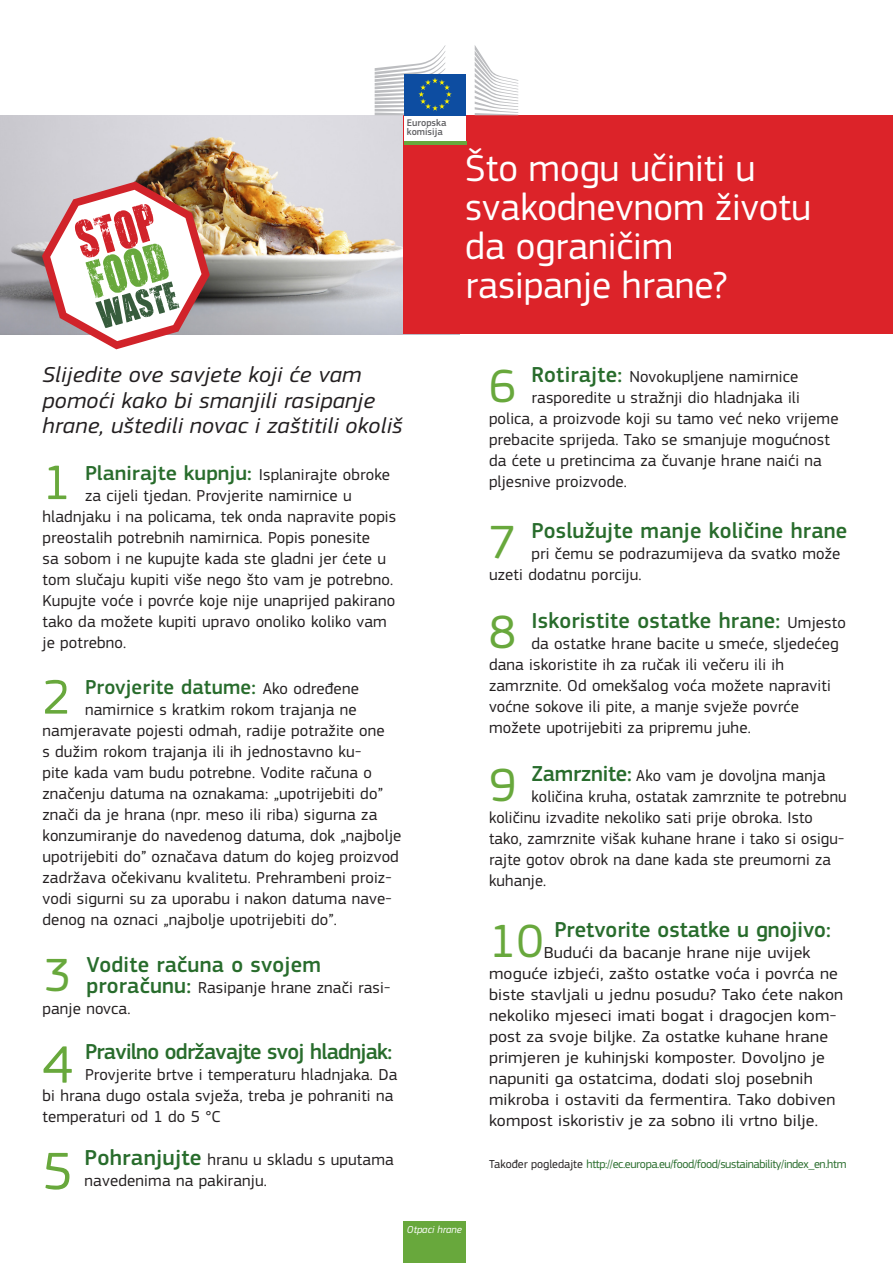
<style>
.page{position:relative;width:893px;height:1263px;background:#fff}
.page>*{position:absolute;margin:0;border:0;box-sizing:border-box;transform-origin:0 0}
.t1{font:54.75px "EC Square Sans Pro";color:#68a83c}
.t2{font:50.4px "EC Square Sans Pro";color:#68a83c}
.t3{font:39px/39px "EC Square Sans Pro";color:#fff}
.t4{font:500 22.5px "EC Square Sans Pro";letter-spacing:.01em;color:#286c2c}
.t5{font:italic 22.5px/25.5px "EC Square Sans Pro";letter-spacing:.01em;color:#231f20;scale:1.06 1}
.t6{font:500 22.5px "EC Square Sans Pro";letter-spacing:-.03em;color:#286c2c}
.t7{font:500 21px "EC Square Sans Pro";letter-spacing:.01em;color:#286c2c}
.t8{font:16.5px/21px "EC Square Sans Pro";letter-spacing:.01em;color:#231f20}
.t9{font:16.5px/21px "EC Square Sans Pro";letter-spacing:.01em;color:#231f20;scale:1.08 1}
.t10{font:12px "EC Square Sans Pro";letter-spacing:-.03em;color:#286c2c}
.t11{font:italic 10.5px "EC Square Sans Pro";color:#fff}
.t12{font:500 10.05px/9px "EC Square Sans Pro";color:#636366}
.s1{font-weight:500;font-size:21px;color:#286c2c}
.s2{font-weight:400;font-size:16.5px;color:#231f20}
.s3{font-weight:400;font-size:48.45px;color:#68a83c}
.s4{font-weight:500;font-size:22.5px;color:#286c2c}
.s5{font-size:48.45px;color:#68a83c}
.s6{color:#231f20}
</style>
<div class="page">
<img style="left:0;top:115px;width:404px;height:219px">
<div style="left:404px;top:115px;width:489px;height:219px;background:#dc2329"></div>
<div style="left:404px;top:114px;width:62px;height:28px;background:#fff"></div>
<div style="left:404px;top:74px;width:62px;height:41px;background:#0d4da1"></div>
<svg style="left:375px;top:45px;width:77px;height:70px"></svg>
<svg style="left:475px;top:45px;width:43px;height:70px"></svg>
<hr style="left:404px;top:141px;width:62px;height:3px;background:#68a83c">
<div style="left:403px;top:1221px;width:62px;height:42px;background:#68a83c"></div>
<svg style="left:42px;top:182px;width:168px;height:167px"></svg>
<p class="t12" style="left:407px;top:118px;width:41px">Europska komisija</p>
<p class="t3" style="left:465px;top:149px;width:347px">Što mogu učiniti u svakodnevnom životu da ograničim rasipanje hrane?</p>
<p class="t5" style="left:43px;top:362px;width:341px">Slijedite ove savjete koji će vam pomoći kako bi smanjili rasipanje hrane, uštedili novac i zaštitili okoliš</p>
<p class="t2" style="left:43px;top:453px;width:30px">1</p>
<p class="t8" style="left:85px;top:464px;width:307px"><span class="s1">Planirajte kupnju:</span> Isplanirajte obroke</p>
<p class="t8" style="left:85px;top:485px;width:268px">za cijeli tjedan. Provjerite namirnice u</p>
<p class="t8" style="left:43px;top:506px;width:355px">hladnjaku i na policama, tek onda napravite popis</p>
<p class="t8" style="left:43px;top:527px;width:329px">preostalih potrebnih namirnica. Popis ponesite</p>
<p class="t8" style="left:43px;top:548px;width:345px">sa sobom i ne kupujte kada ste gladni jer ćete u</p>
<p class="t8" style="left:43px;top:569px;width:352px">tom slučaju kupiti više nego što vam je potrebno.</p>
<p class="t8" style="left:43px;top:590px;width:354px">Kupujte voće i povrće koje nije unaprijed pakirano</p>
<p class="t8" style="left:43px;top:611px;width:346px">tako da možete kupiti upravo onoliko koliko vam</p>
<p class="t8" style="left:43px;top:632px;width:85px">je potrebno.</p>
<p class="t2" style="left:43px;top:668px;width:30px">2</p>
<p class="t7" style="left:85px;top:675px;width:275px">Provjerite datume: <span class="s2">Ako određene</span></p>
<p class="t8" style="left:43px;top:699px;width:361px;text-indent:43px">namirnice s kratkim rokom trajanja ne namjeravate pojesti odmah, radije potražite one<br>s dužim rokom trajanja ili ih jednostavno ku-<br>pite kada vam budu potrebne. Vodite računa o značenju datuma na oznakama: „upotrijebiti do” znači da je hrana (npr. meso ili riba) sigurna za konzumiranje do navedenog datuma, dok „najbolje upotrijebiti do” označava datum do kojeg proizvod zadržava očekivanu kvalitetu. Prehrambeni proiz&shy;vodi sigurni su za uporabu i nakon datuma nave&shy;denog na oznaci „najbolje upotrijebiti do”.</p>
<p class="t4" style="left:44px;top:951px;width:278px"><span class="s3">3</span> Vodite računa o svojem</p>
<p class="t8" style="left:43px;top:977px;width:349px;text-indent:44px"><span class="s4">proračunu:</span> Rasipanje hrane znači rasi&shy;panje novca.</p>
<p class="t1" style="left:43px;top:1033px;width:32px">4</p>
<p class="t6" style="left:85px;top:1038px;width:309px">Pravilno održavajte svoj hladnjak:</p>
<p class="t8" style="left:43px;top:1064px;width:356px;text-indent:43px">Provjerite brtve i temperaturu hladnjaka. Da bi hrana dugo ostala svježa, treba je pohraniti na temperaturi od 1 do 5 °C</p>
<p class="t1" style="left:43px;top:1139px;width:32px">5</p>
<p class="t8" style="left:85px;top:1149px;width:311px"><span class="s4">Pohranjujte</span> hranu u skladu s uputama navedenima na pakiranju.</p>
<p class="t8" style="left:489px;top:366px;width:311px"><span class="s5">6</span> <span class="s4">Rotirajte:</span> Novokupljene namirnice</p>
<p class="t8" style="left:531px;top:387px;width:270px">rasporedite u stražnji dio hladnjaka ili</p>
<p class="t8" style="left:489px;top:408px;width:351px">polica, a proizvode koji su tamo već neko vrijeme</p>
<p class="t8" style="left:489px;top:429px;width:342px">prebacite sprijeda. Tako se smanjuje mogućnost</p>
<p class="t8" style="left:489px;top:450px;width:334px">da ćete u pretincima za čuvanje hrane naići na</p>
<p class="t8" style="left:489px;top:471px;width:140px">pljesnive proizvode.</p>
<p class="t4" style="left:489px;top:517px;width:360px"><span class="s3">7</span> Poslužujte manje količine hrane</p>
<p class="t8" style="left:489px;top:543px;width:353px;text-indent:43px">pri čemu se podrazumijeva da svatko može uzeti dodatnu porciju.</p>
<p class="t4" style="left:489px;top:607px;width:358px"><span class="s3">8</span> Iskoristite ostatke hrane: <span class="s2">Umjesto</span></p>
<p class="t8" style="left:489px;top:633px;width:351px;text-indent:43px">da ostatke hrane bacite u smeće, sljedećeg dana iskoristite ih za ručak ili večeru ili ih zamrznite. Od omekšalog voća možete napraviti voćne sokove ili pite, a manje svježe povrće možete upotrijebiti za pripremu juhe.</p>
<p class="t8" style="left:489px;top:765px;width:338px"><span class="s5">9</span> <span class="s4">Zamrznite:</span> Ako vam je dovoljna manja</p>
<p class="t8" style="left:531px;top:786px;width:317px">količina kruha, ostatak zamrznite te potrebnu</p>
<p class="t8" style="left:489px;top:807px;width:325px">količinu izvadite nekoliko sati prije obroka. Isto</p>
<p class="t8" style="left:489px;top:828px;width:357px">tako, zamrznite višak kuhane hrane i tako si osigu-</p>
<p class="t8" style="left:489px;top:849px;width:343px">rajte gotov obrok na dane kada ste preumorni za</p>
<p class="t8" style="left:489px;top:870px;width:59px">kuhanje.</p>
<p class="t4" style="left:489px;top:916px;width:343px"><span class="s3">10</span> Pretvorite ostatke u gnojivo:</p>
<p class="t9" style="left:489px;top:942px;width:330px;text-indent:55px">Budući da bacanje hrane nije uvijek moguće izbjeći, zašto ostatke voća i povrća ne biste stavljali u jednu posudu? Tako ćete nakon nekoliko mjeseci imati bogat i dragocjen kom&shy;post za svoje biljke. Za ostatke kuhane hrane primjeren je kuhinjski komposter. Dovoljno je napuniti ga ostatcima, dodati sloj posebnih mikroba i ostaviti da fermentira. Tako dobiven kompost iskoristiv je za sobno ili vrtno bilje.</p>
<p class="t10" style="left:489px;top:1157px;width:359px"><span class="s6">Također pogledajte</span> http://ec.europa.eu/food/food/sustainability/index_en.htm</p>
<p class="t11" style="left:407px;top:1224px;width:56px">Otpaci hrane</p>
</div>
